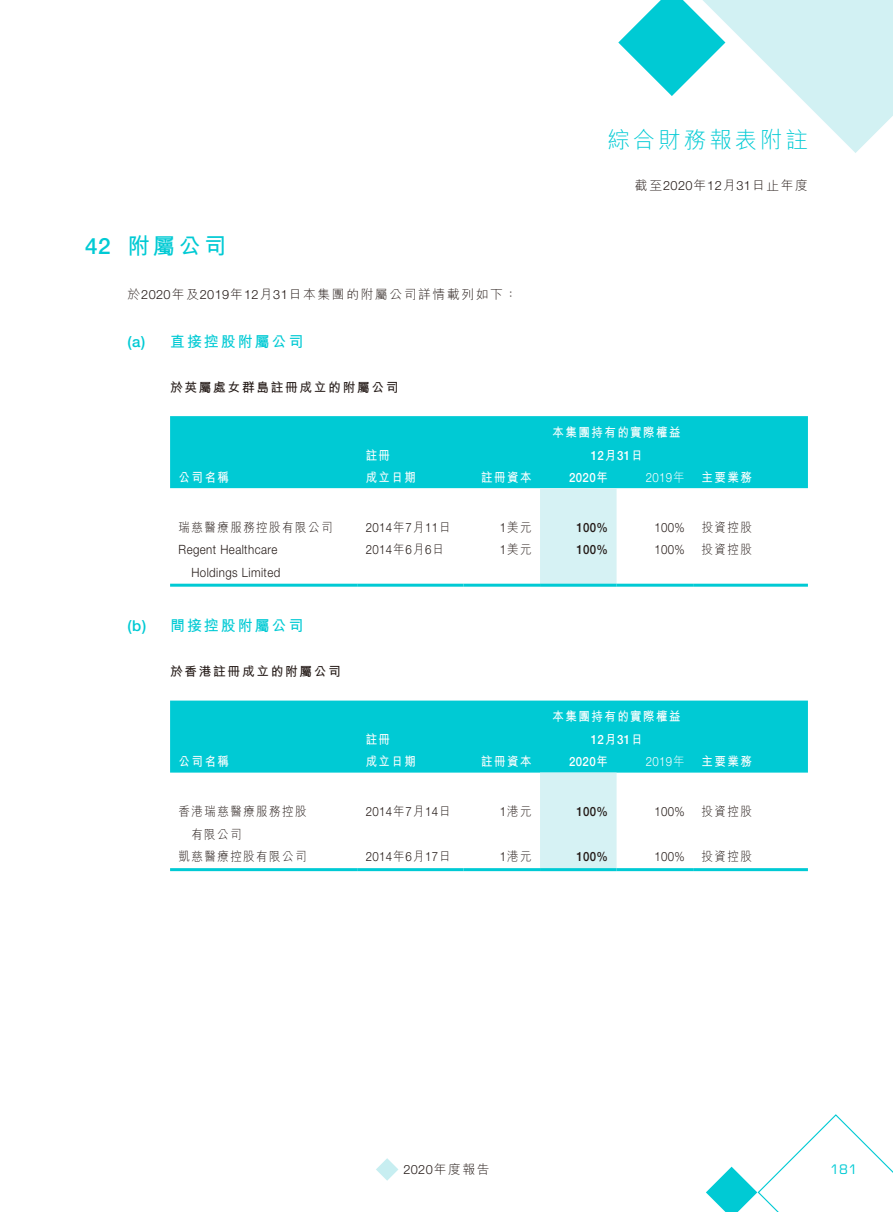
<style>
.page{position:relative;width:893px;height:1212px;background:#fff}
.page>*{position:absolute;margin:0;border:0;box-sizing:border-box;transform-origin:0 0}
.t1{font:300 22.5px "M Hei HK";letter-spacing:.13em;color:#00cad4}
.t2{font:700 22.5px "M Hei HK";color:#00cad4}
.t3{font:700 15px "M Hei HK";letter-spacing:.13em;color:#00cad4}
.t4{font:300 12.75px/22.5px "Helvetica Neue LT Std";letter-spacing:.04em;color:#231916;text-align:right;scale:.9 1}
.t5{font:300 12.75px/22.5px "M Hei HK";letter-spacing:.13em;color:#231916;scale:.9 1}
.t6{font:700 12.75px/22.5px "M Hei HK";letter-spacing:.13em;color:#fff;scale:.9 1}
.t7{font:300 12.75px "M Hei HK";letter-spacing:.13em;color:#231916}
.t8{font:700 12.75px "M Hei HK";letter-spacing:.13em;color:#231916}
.t9{font:500 12.75px/22.5px "Helvetica Neue LT Std";letter-spacing:.03em;color:#fff;scale:.9 1}
.t10{font:500 12.75px "Helvetica Neue LT Std";letter-spacing:.03em;color:#231916;scale:.9 1}
.t11{font:300 12.75px "Helvetica Neue LT Std";letter-spacing:.03em;color:#fff;scale:.9 1}
.t12{font:300 12.75px "Helvetica Neue LT Std";letter-spacing:.04em;color:#231916}
.t13{font:12.75px "Eurostile LT Std";color:#00cad4}
.s1{font-family:"Helvetica Neue LT Std"}
.s2{font-family:"Helvetica Neue LT Std";font-weight:500}
.s3{font-family:"M Hei HK";font-weight:700}
.s4{font-family:"M Hei HK"}
</style>
<div class="page">
<svg style="left:725px;top:0;width:168px;height:153px;fill:#d2f1f3"></svg>
<svg style="left:618px;top:0;width:107px;height:96px"></svg>
<svg style="left:706px;top:1114px;width:187px;height:98px"></svg>
<svg style="left:376px;top:1158px;width:22px;height:23px"></svg>
<div style="left:170px;top:416px;width:638px;height:72px;background:#00cad4"></div>
<div style="left:540px;top:488px;width:77px;height:96px;background:#d6f2f4"></div>
<hr style="left:170px;top:584px;width:187px;height:3px;background:#00cad4">
<hr style="left:357px;top:584px;width:106px;height:3px;background:#00cad4">
<hr style="left:463px;top:584px;width:77px;height:3px;background:#00cad4">
<hr style="left:540px;top:584px;width:77px;height:3px;background:#00cad4">
<hr style="left:617px;top:584px;width:76px;height:3px;background:#00cad4">
<hr style="left:693px;top:584px;width:115px;height:3px;background:#00cad4">
<div style="left:170px;top:700px;width:638px;height:72px;background:#00cad4"></div>
<div style="left:540px;top:772px;width:77px;height:96px;background:#d6f2f4"></div>
<hr style="left:170px;top:868px;width:187px;height:3px;background:#00cad4">
<hr style="left:357px;top:868px;width:106px;height:3px;background:#00cad4">
<hr style="left:463px;top:868px;width:77px;height:3px;background:#00cad4">
<hr style="left:540px;top:868px;width:77px;height:3px;background:#00cad4">
<hr style="left:617px;top:868px;width:76px;height:3px;background:#00cad4">
<hr style="left:693px;top:868px;width:115px;height:3px;background:#00cad4">
<h1 class="t1" style="left:608px;top:128px;width:202px">綜合財務報表附註</h1>
<p class="t7" style="left:635px;top:179px;width:174px">截至<span class="s1">2020</span>年<span class="s1">12</span>月<span class="s1">31</span>日止年度</p>
<h1 class="t2" style="left:85px;top:229px;width:143px"><span class="s2">42</span> 附屬公司</h1>
<p class="t7" style="left:128px;top:288px;width:391px">於<span class="s1">2020</span>年及<span class="s1">2019</span>年<span class="s1">12</span>月<span class="s1">31</span>日本集團的附屬公司詳情載列如下：</p>
<p class="t3" style="left:128px;top:331px;width:177px"><span class="s2">(a)</span> 直接控股附屬公司</p>
<p class="t8" style="left:170px;top:378px;width:230px">於英屬處女群島註冊成立的附屬公司</p>
<p class="t6" style="left:553px;top:420px;width:144px">本集團持有的實際權益</p>
<p class="t6" style="left:179px;top:465px;width:57px">公司名稱</p>
<p class="t6" style="left:366px;top:442px;width:57px">註冊<br>成立日期</p>
<p class="t6" style="left:481px;top:465px;width:57px">註冊資本</p>
<p class="t9" style="left:569px;top:444px;width:83px;text-indent:21px">12<span class="s3">月</span>31<span class="s3">日<br></span>2020<span class="s3">年</span></p>
<p class="t11" style="left:646px;top:470px;width:45px">2019<span class="s4">年</span></p>
<p class="t6" style="left:702px;top:465px;width:57px">主要業務</p>
<p class="t5" style="left:179px;top:515px;width:172px">瑞慈醫療服務控股有限公司</p>
<p class="t4" style="left:366px;top:515px;width:96px">2014<span class="s4">年</span>7<span class="s4">月</span>11<span class="s4">日</span></p>
<p class="t5" style="left:500px;top:515px;width:37px"><span class="s1">1</span>美元</p>
<p class="t10" style="left:576px;top:519px;width:37px">100%</p>
<p class="t4" style="left:654px;top:515px;width:35px">100%</p>
<p class="t5" style="left:702px;top:515px;width:57px">投資控股</p>
<p class="t4" style="left:179px;top:538px;width:115px">Regent Healthcare<br>Holdings Limited</p>
<p class="t4" style="left:366px;top:538px;width:88px">2014<span class="s4">年</span>6<span class="s4">月</span>6<span class="s4">日</span></p>
<p class="t5" style="left:500px;top:538px;width:37px"><span class="s1">1</span>美元</p>
<p class="t10" style="left:576px;top:542px;width:37px">100%</p>
<p class="t4" style="left:654px;top:538px;width:35px">100%</p>
<p class="t5" style="left:702px;top:538px;width:57px">投資控股</p>
<p class="t3" style="left:128px;top:615px;width:177px"><span class="s2">(b)</span> 間接控股附屬公司</p>
<p class="t8" style="left:170px;top:662px;width:172px">於香港註冊成立的附屬公司</p>
<p class="t6" style="left:179px;top:749px;width:57px">公司名稱</p>
<p class="t6" style="left:366px;top:727px;width:57px">註冊<br>成立日期</p>
<p class="t6" style="left:481px;top:749px;width:57px">註冊資本</p>
<p class="t6" style="left:553px;top:704px;width:144px">本集團持有的實際權益</p>
<p class="t9" style="left:569px;top:728px;width:83px;text-indent:21px">12<span class="s3">月</span>31<span class="s3">日<br></span>2020<span class="s3">年</span></p>
<p class="t11" style="left:646px;top:754px;width:45px">2019<span class="s4">年</span></p>
<p class="t6" style="left:702px;top:749px;width:57px">主要業務</p>
<p class="t5" style="left:191px;top:800px;width:130px;text-indent:-13px">香港瑞慈醫療服務控股有限公司</p>
<p class="t4" style="left:366px;top:800px;width:96px">2014<span class="s4">年</span>7<span class="s4">月</span>14<span class="s4">日</span></p>
<p class="t5" style="left:500px;top:800px;width:37px"><span class="s1">1</span>港元</p>
<p class="t10" style="left:576px;top:804px;width:37px">100%</p>
<p class="t4" style="left:654px;top:800px;width:35px">100%</p>
<p class="t5" style="left:702px;top:800px;width:57px">投資控股</p>
<p class="t5" style="left:179px;top:845px;width:144px">凱慈醫療控股有限公司</p>
<p class="t4" style="left:366px;top:845px;width:96px">2014<span class="s4">年</span>6<span class="s4">月</span>17<span class="s4">日</span></p>
<p class="t5" style="left:500px;top:845px;width:37px"><span class="s1">1</span>港元</p>
<p class="t10" style="left:576px;top:849px;width:37px">100%</p>
<p class="t4" style="left:654px;top:845px;width:35px">100%</p>
<p class="t5" style="left:702px;top:845px;width:57px">投資控股</p>
<p class="t12" style="left:403px;top:1162px;width:88px">2020<span class="s4">年度報告</span></p>
<p class="t13" style="left:830px;top:1161px;width:29px">181</p>
</div>
